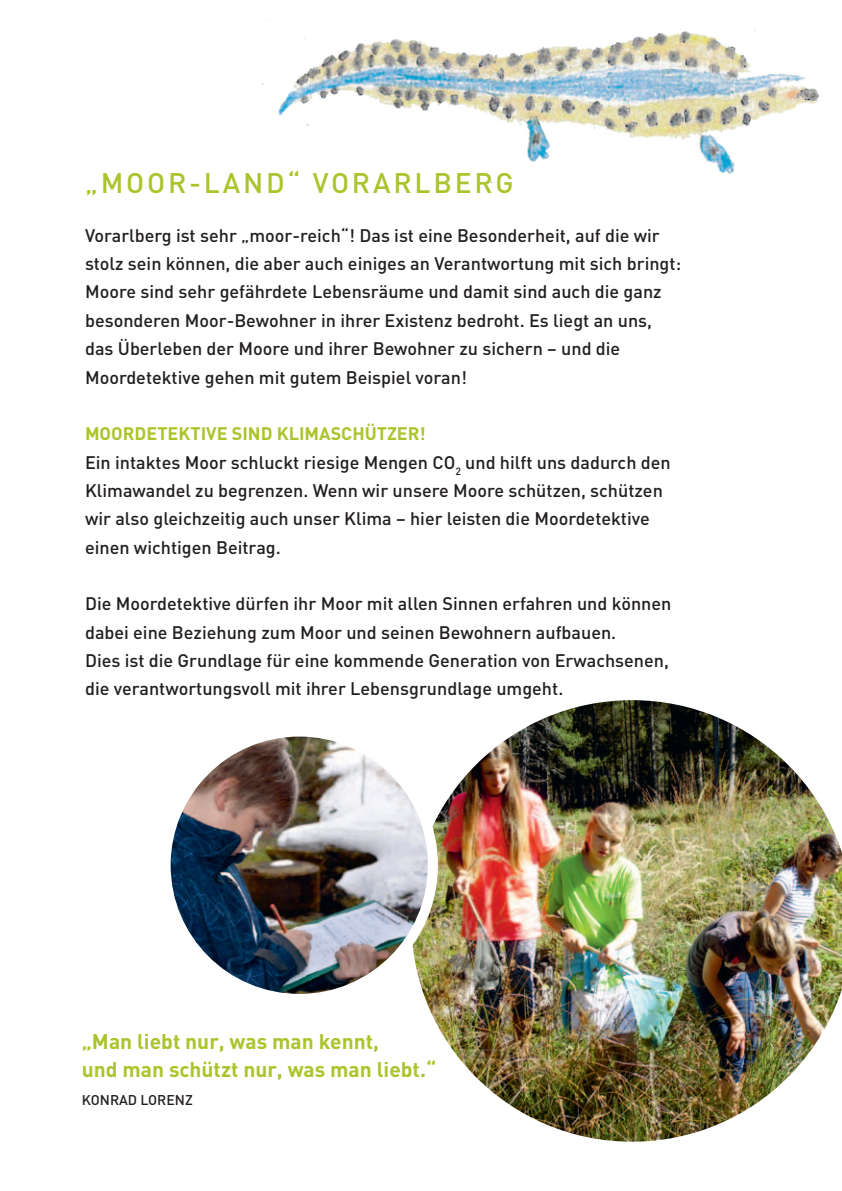
<style>
.page{position:relative;width:842px;height:1191px;background:#fff}
.page>*{position:absolute;margin:0;border:0;box-sizing:border-box;transform-origin:0 0}
.t1{font:500 28px "DIN";letter-spacing:.1em;color:#acc32b}
.t2{font:700 21px/28.4px "DIN";color:#acc32b}
.t3{font:500 18px/28.4px "DIN";color:#231f20}
.t4{font:500 14px "DIN";color:#231f20}
.s1{font-weight:700;color:#acc32b}
</style>
<div class="page">
<img style="left:262px;top:19px;width:557px;height:163px">
<img style="left:412px;top:700px;width:430px;height:442px">
<img style="left:166px;top:731px;width:267px;height:268px;border-radius:134px">
<div style="left:161px;top:726px;width:277px;height:278px;border:10px solid #fff;border-radius:50%"></div>
<h1 class="t1" style="left:85px;top:165px;width:408px">„Moor-Land“ Vorarlberg</h1>
<p class="t3" style="left:85px;top:220px;width:598px">Vorarlberg ist sehr „moor-reich“! Das ist eine Besonderheit, auf die wir stolz sein können, die aber auch einiges an Verantwortung mit sich bringt:<br>Moore sind sehr gefährdete Lebensräume und damit sind auch die ganz besonderen Moor-Bewohner in ihrer Existenz bedroht. Es liegt an uns, das Überleben der Moore und ihrer Bewohner zu sichern – und die Moordetektive gehen mit gutem Beispiel voran!</p>
<p class="t3" style="left:85px;top:419px;width:587px"><span class="s1">Moordetektive sind Klimaschützer!<br></span>Ein intaktes Moor schluckt riesige Mengen CO <sub>2</sub> und hilft uns dadurch den Klimawandel zu begrenzen. Wenn wir unsere M oore schützen, schützen wir also gleichzeitig auch unser Klima – hier leisten die Moordetektive einen wichtigen Beitrag.</p>
<p class="t3" style="left:85px;top:589px;width:588px">Die Moordetektive dürfen ihr Moor mit allen Sinnen erfahren und können dabei eine Beziehung zum Moor und seinen Bewohnern aufbauen.<br>Dies ist die Grundlage für eine kommende Generation von Erwachsenen, die verantwortungsvoll mit ihrer Lebensgrundlage umgeht.</p>
<p class="t2" style="left:82px;top:1026px;width:356px">„Man liebt nur, was man kennt,<br>und man schützt nur, was man liebt.“</p>
<p class="t4" style="left:82px;top:1091px;width:111px">Konrad Lorenz</p>
</div>
